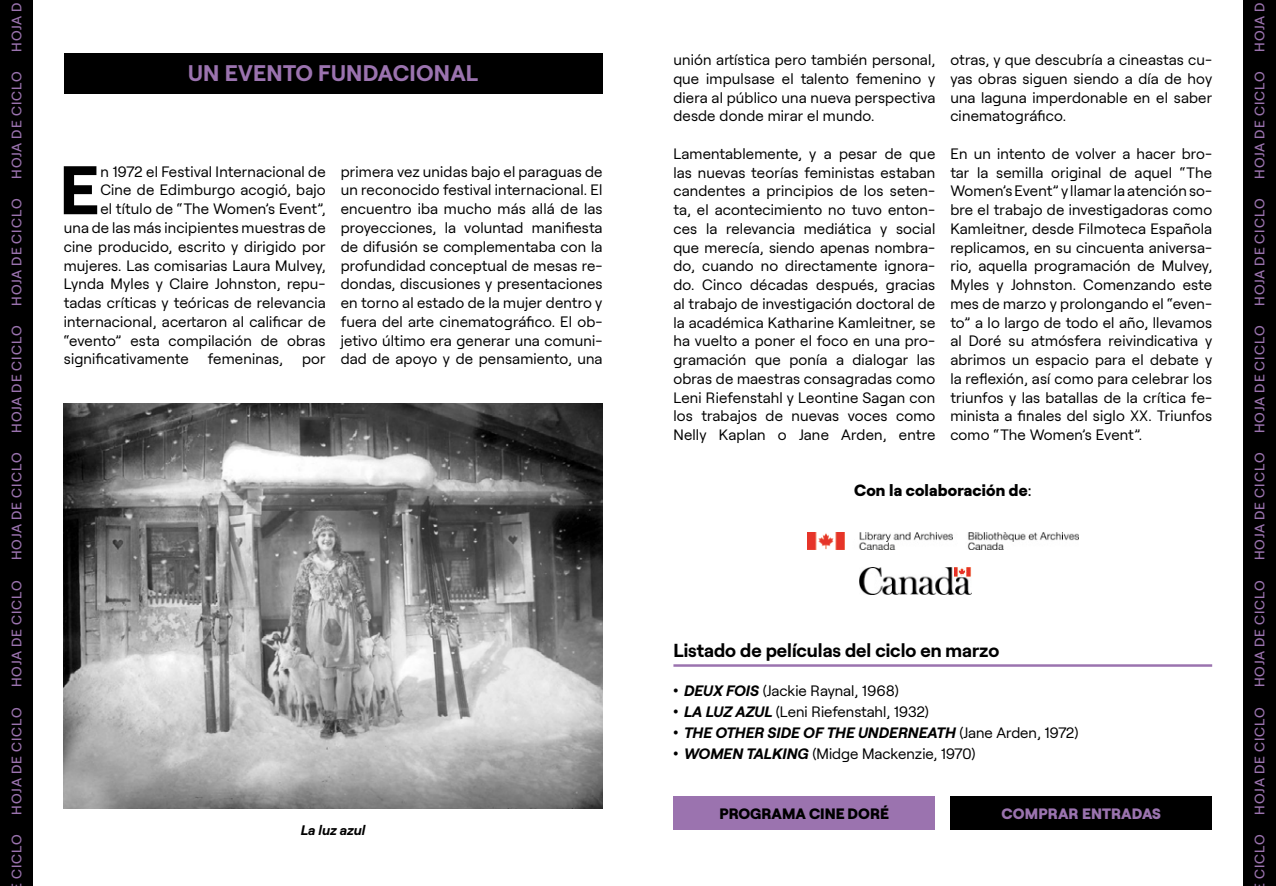
<style>
.page{position:relative;width:1276px;height:886px;background:#fff}
.page>*{position:absolute;margin:0;border:0;box-sizing:border-box;transform-origin:0 0}
.t1{font:700 68.62px "Roobert";color:#000}
.t2{font:700 22.5px "Roobert";letter-spacing:.01em;color:#9b73af}
.t3{font:700 18.75px "Roobert";color:#000}
.t4{font:800 16.25px "Roobert";letter-spacing:.01em;color:#000}
.t5{font:15px/18.8px "Roobert";letter-spacing:.01em;color:#000;text-align:justify}
.t6{font:italic 700 15px "Roobert";color:#000}
.t7{font:800 15px "Roobert";color:#000}
.t8{font:800 15px "Roobert";letter-spacing:.01em;color:#9b73af}
.t9{font:500 13.75px "Roobert";letter-spacing:.08em;color:#9b73af}
.t10{font:italic 700 13.75px "Roobert";color:#000}
.s1{font-weight:500}
.s2{font-weight:700;font-style:italic}
.s3{font-weight:400;font-style:normal}
</style>
<div class="page">
<div style="left:0;top:0;width:32px;height:886px;background:#000"></div>
<div style="left:1243px;top:0;width:33px;height:886px;background:#000"></div>
<img style="left:64px;top:403px;width:538px;height:405px">
<div style="left:64px;top:53px;width:538px;height:40px;background:#000"></div>
<hr style="left:673px;top:664px;width:539px;height:3px;background:#9b73af">
<div style="left:950px;top:796px;width:262px;height:34px;background:#000"></div>
<div style="left:673px;top:796px;width:262px;height:34px;background:#9b73af"></div>
<img style="left:844px;top:532px;width:234px;height:18px">
<img style="left:859px;top:568px;width:113px;height:26px">
<img style="left:807px;top:532px;width:37px;height:18px">
<img style="left:954px;top:568px;width:16px;height:8px">
<p class="t9" style="left:6px;top:52px;width:51px;rotate:-90deg">HOJA D</p>
<p class="t9" style="left:6px;top:179px;width:109px;rotate:-90deg">HOJA DE CICLO</p>
<p class="t9" style="left:6px;top:306px;width:109px;rotate:-90deg">HOJA DE CICLO</p>
<p class="t9" style="left:6px;top:433px;width:109px;rotate:-90deg">HOJA DE CICLO</p>
<p class="t9" style="left:6px;top:560px;width:109px;rotate:-90deg">HOJA DE CICLO</p>
<p class="t9" style="left:6px;top:687px;width:109px;rotate:-90deg">HOJA DE CICLO</p>
<p class="t9" style="left:6px;top:814px;width:109px;rotate:-90deg">HOJA DE CICLO</p>
<p class="t9" style="left:6px;top:879px;width:47px;rotate:-90deg">CICLO</p>
<h2 class="t2" style="left:188px;top:55px;width:291px">UN EVENTO FUNDACIONAL</h2>
<h1 class="t1" style="left:59px;top:137px;width:42px">E</h1>
<p class="t5" style="left:100px;top:161px;width:227px">n 1972 el Festival Internacional de</p>
<p class="t5" style="left:100px;top:180px;width:227px">Cine de Edimburgo acogió, bajo</p>
<p class="t5" style="left:100px;top:198px;width:227px">el título de “The Women’s Event”,</p>
<p class="t5" style="left:64px;top:217px;width:263px">una de las más incipientes muestras de</p>
<p class="t5" style="left:64px;top:236px;width:263px">cine producido, escrito y dirigido por</p>
<p class="t5" style="left:64px;top:255px;width:263px">mujeres. Las comisarias Laura Mulvey,</p>
<p class="t5" style="left:64px;top:273px;width:263px">Lynda Myles y Claire Johnston, repu-</p>
<p class="t5" style="left:64px;top:292px;width:263px">tadas críticas y teóricas de relevancia</p>
<p class="t5" style="left:64px;top:311px;width:263px">internacional, acertaron al calificar de</p>
<p class="t5" style="left:64px;top:330px;width:263px">“evento” esta compilación de obras</p>
<p class="t5" style="left:64px;top:348px;width:126px">significativamente</p>
<p class="t5" style="left:208px;top:348px;width:76px">femeninas,</p>
<p class="t5" style="left:302px;top:348px;width:25px">por</p>
<p class="t5" style="left:341px;top:161px;width:263px">primera vez unidas bajo el paraguas de un reconocido festival internacional. El encuentro iba mucho más allá de las proyecciones, la voluntad manifiesta de difusión se complementaba con la profundidad conceptual de mesas re&shy;dondas, discusiones y presentaciones en torno al estado de la mujer dentro y fuera del arte cinematográfico. El ob&shy;jetivo último era generar una comuni&shy;dad de apoyo y de pensamiento, una</p>
<p class="t10" style="left:301px;top:819px;width:66px">La luz azul</p>
<p class="t5" style="left:673px;top:49px;width:263px">unión artística pero también personal, que impulsase el talento femenino y diera al público una nueva perspectiva desde donde mirar el mundo.</p>
<p class="t5" style="left:673px;top:143px;width:263px">Lamentablemente, y a pesar de que las nuevas teorías feministas estaban candentes a principios de los seten&shy;ta, el acontecimiento no tuvo enton&shy;ces la relevancia mediática y social que merecía, siendo apenas nombra&shy;do, cuando no directamente ignora&shy;do. Cinco décadas después, gracias al trabajo de investigación doctoral de la académica Katharine Kamleitner, se ha vuelto a poner el foco en una pro&shy;gramación que ponía a dialogar las obras de maestras consagradas como Leni Riefenstahl y Leontine Sagan con los trabajos de nuevas voces como Nelly Kaplan o Jane Arden, entre</p>
<p class="t5" style="left:950px;top:49px;width:263px">otras, y que descubría a cineastas cu&shy;yas obras siguen siendo a día de hoy una laguna imperdonable en el saber cinematográfico.</p>
<p class="t5" style="left:950px;top:143px;width:263px">En un intento de volver a hacer bro&shy;tar la semilla original de aquel “The Women’s Event” y llamar la atención so&shy;bre el trabajo de investigadoras como Kamleitner, desde Filmoteca Española replicamos, en su cincuenta aniversa&shy;rio, aquella programación de Mulvey, Myles y Johnston. Comenzando este mes de marzo y prolongando el “even&shy;to” a lo largo de todo el año, llevamos al Doré su atmósfera reivindicativa y abrimos un espacio para el debate y la reflexión, así como para celebrar los triunfos y las batallas de la crítica fe&shy;minista a finales del siglo XX. Triunfos como “The Women’s Event”.</p>
<p class="t4" style="left:854px;top:477px;width:179px">Con la colaboración de<span class="s1">:</span></p>
<p class="t3" style="left:673px;top:636px;width:327px">Listado de películas del ciclo en marzo</p>
<p class="t5" style="left:673px;top:680px;width:227px"><span class="s2">• DEUX FOIS</span> (Jackie Raynal, 1968)</p>
<p class="t5" style="left:673px;top:701px;width:257px"><span class="s2">• LA LUZ AZUL</span> (Leni Riefenstahl, 1932)</p>
<p class="t6" style="left:673px;top:721px;width:406px">• THE OTHER SIDE OF THE UNDERNEATH <span class="s3">(Jane Arden, 1972)</span></p>
<p class="t5" style="left:673px;top:743px;width:304px"><span class="s2">• WOMEN TALKING</span> (Midge Mackenzie, 1970)</p>
<p class="t7" style="left:719px;top:802px;width:171px">PROGRAMA CINE DORÉ</p>
<p class="t8" style="left:1001px;top:802px;width:161px">COMPRAR ENTRADAS</p>
<p class="t9" style="left:1249px;top:52px;width:51px;rotate:-90deg">HOJA D</p>
<p class="t9" style="left:1249px;top:179px;width:109px;rotate:-90deg">HOJA DE CICLO</p>
<p class="t9" style="left:1249px;top:306px;width:109px;rotate:-90deg">HOJA DE CICLO</p>
<p class="t9" style="left:1249px;top:433px;width:109px;rotate:-90deg">HOJA DE CICLO</p>
<p class="t9" style="left:1249px;top:560px;width:109px;rotate:-90deg">HOJA DE CICLO</p>
<p class="t9" style="left:1249px;top:687px;width:109px;rotate:-90deg">HOJA DE CICLO</p>
<p class="t9" style="left:1249px;top:814px;width:109px;rotate:-90deg">HOJA DE CICLO</p>
<p class="t9" style="left:1249px;top:879px;width:47px;rotate:-90deg">CICLO</p>
</div>
